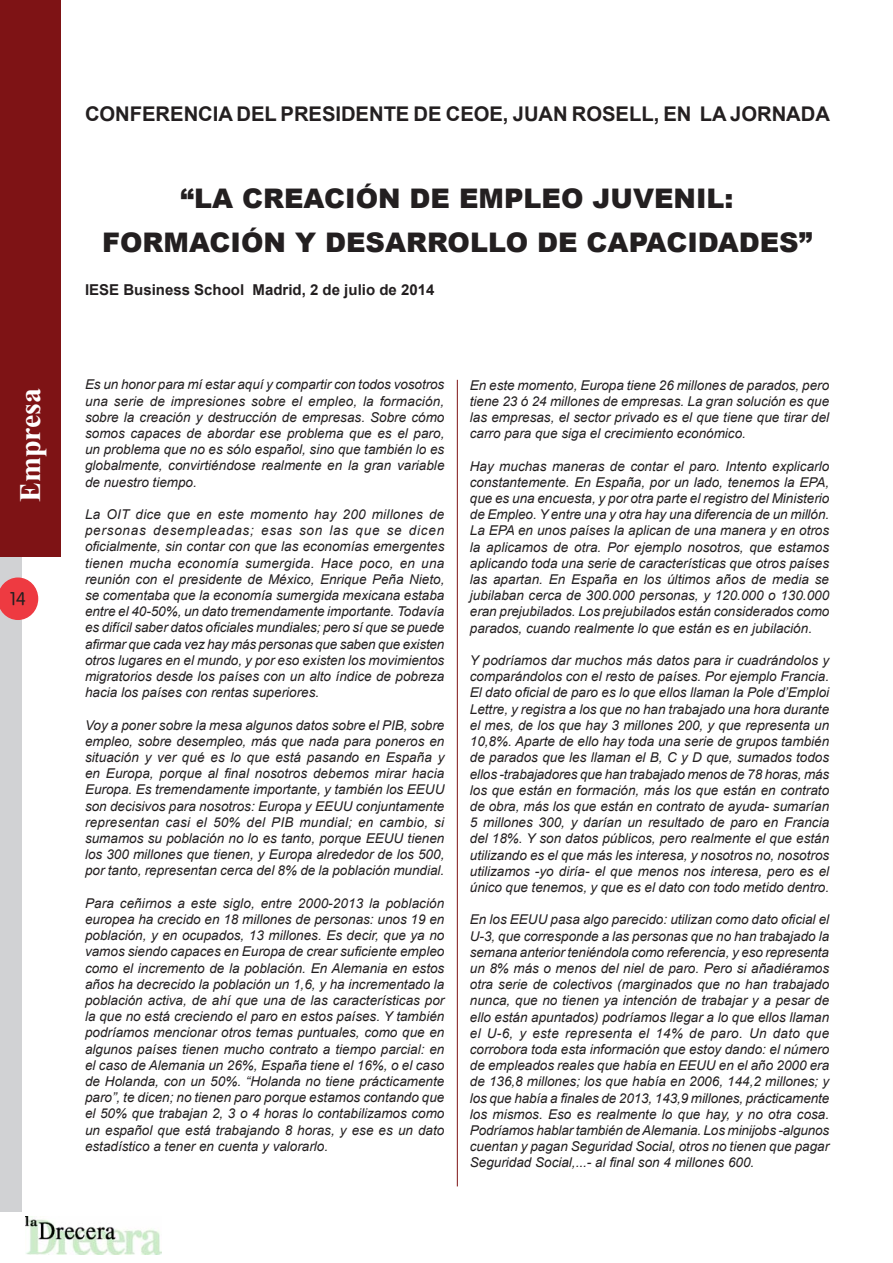
<style>
.page{position:relative;width:893px;height:1263px;background:#fff}
.page>*{position:absolute;margin:0;border:0;box-sizing:border-box;transform-origin:0 0}
.t1{font:700 30px "Times New Roman";color:#fff}
.t2{font:900 27px/43.7px "Arial";color:#231f20;text-align:center}
.t3{font:700 20.25px "Arial";letter-spacing:-.005em;color:#231f20}
.t4{font:18px "VAG Rounded Lt Normal";color:#231f20}
.t5{font:700 15px "Arial";color:#231f20}
.t6{font:italic 13.5px/16.2px "Arial";color:#231f20;text-align:justify}
.s1{font-style:inherit}
</style>
<div class="page">
<div style="left:0;top:0;width:21px;height:1212px;background:#d1d2d4"></div>
<svg style="left:0;top:577px;width:38px;height:43px"></svg>
<img style="left:26px;top:1216px;width:136px;height:38px">
<hr style="left:892px;top:761px;width:1px;height:502px;background:#fee2b2">
<hr style="left:457px;top:380px;width:1px;height:806px;background:#7e1315">
<div style="left:0;top:0;width:60px;height:557px;background:#7e1315"></div>
<h1 class="t1" style="left:13px;top:502px;width:116px;rotate:-90deg">Empresa</h1>
<h3 class="t4" style="left:10px;top:589px;width:17px">14</h3>
<h3 class="t3" style="left:85px;top:100px;width:746px">CONFERENCIA DEL PRESIDENTE DE CEOE, <span class="s1">JUAN ROSELL,</span> EN LA JORNADA</h3>
<h2 class="t2" style="left:102px;top:176px;width:712px">“LA CREACIÓN DE EMPLEO JUVENIL:<br>FORMACIÓN Y DESARROLLO DE CAPACIDADES”</h2>
<p class="t5" style="left:85px;top:280px;width:351px">IESE Business School Madrid, 2 de julio de 2014</p>
<p class="t6" style="left:85px;top:377px;width:361px">Es un honor para mí estar aquí y compartir con todos vosotros una serie de impresiones sobre el empleo, la formación, sobre la creación y destrucción de empresas. Sobre cómo somos capaces de abordar ese problema que es el paro, un problema que no es sólo español, sino que también lo es globalmente, convirtiéndose realmente en la gran variable de nuestro tiempo.</p>
<p class="t6" style="left:85px;top:506px;width:361px">La OIT dice que en este momento hay 200 millones de personas desempleadas; esas son las que se dicen oficialmente, sin contar con que las economías emergentes tienen mucha economía sumergida. Hace poco, en una reunión con el presidente de México, Enrique Peña Nieto, se comentaba que la economía sumergida mexicana estaba entre el 40-50%, un dato tremendamente importante. Todavía es difícil saber datos oficiales mundiales; pero sí que se puede afirmar que cada vez hay más personas que saben que existen otros lugares en el mundo, y por eso existen los movimientos migratorios desde los países con un alto índice de pobreza hacia los países con rentas superiores.</p>
<p class="t6" style="left:85px;top:717px;width:361px">Voy a poner sobre la mesa algunos datos sobre el PIB, sobre empleo, sobre desempleo, más que nada para poneros en situación y ver qué es lo que está pasando en España y en Europa, porque al final nosotros debemos mirar hacia Europa. Es tremendamente importante, y también los EEUU son decisivos para nosotros: Europa y EEUU conjuntamente representan casi el 50% del PIB mundial; en cambio, si sumamos su población no lo es tanto, porque EEUU tienen los 300 millones que tienen, y Europa alrededor de los 500, por tanto, representan cerca del 8% de la población mundial.</p>
<p class="t6" style="left:85px;top:895px;width:361px">Para ceñirnos a este siglo, entre 2000-2013 la población europea ha crecido en 18 millones de personas: unos 19 en población, y en ocupados, 13 millones. Es decir, que ya no vamos siendo capaces en Europa de crear suficiente empleo como el incremento de la población. En Alemania en estos años ha decrecido la población un 1,6, y ha incrementado la población activa, de ahí que una de las características por la que no está creciendo el paro en estos países. Y también podríamos mencionar otros temas puntuales, como que en algunos países tienen mucho contrato a tiempo parcial: en el caso de Alemania un 26%, España tiene el 16%, o el caso de Holanda, con un 50%. “Holanda no tiene prácticamente paro”, te dicen; no tienen paro porque estamos contando que el 50% que trabajan 2, 3 o 4 horas lo contabilizamos como un español que está trabajando 8 horas, y ese es un dato estadístico a tener en cuenta y valorarlo.</p>
<p class="t6" style="left:470px;top:377px;width:361px">En este momento, Europa tiene 26 millones de parados, pero tiene 23 ó 24 millones de empresas. La gran solución es que las empresas, el sector privado es el que tiene que tirar del carro para que siga el crecimiento económico.</p>
<p class="t6" style="left:470px;top:458px;width:361px">Hay muchas maneras de contar el paro. Intento explicarlo constantemente. En España, por un lado, tenemos la EPA, que es una encuesta, y por otra parte el registro del Ministerio de Empleo. Y entre una y otra hay una diferencia de un millón.<br>La EPA en unos países la aplican de una manera y en otros la aplicamos de otra. Por ejemplo nosotros, que estamos aplicando toda una serie de características que otros países las apartan. En España en los últimos años de media se jubilaban cerca de 300.000 personas, y 120.000 o 130.000 eran prejubilados. Los prejubilados están considerados como parados, cuando realmente lo que están es en jubilación.</p>
<p class="t6" style="left:470px;top:652px;width:361px">Y podríamos dar muchos más datos para ir cuadrándolos y comparándolos con el resto de países. Por ejemplo Francia.<br>El dato oficial de paro es lo que ellos llaman la Pole d’Emploi Lettre, y registra a los que no han trabajado una hora durante el mes, de los que hay 3 millones 200, y que representa un 10,8%. Aparte de ello hay toda una serie de grupos también de parados que les llaman el B, C y D que, sumados todos ellos -trabajadores que han trabajado menos de 78 horas, más los que están en formación, más los que están en contrato de obra, más los que están en contrato de ayuda- sumarían 5 millones 300, y darían un resultado de paro en Francia del 18%. Y son datos públicos, pero realmente el que están utilizando es el que más les interesa, y nosotros no, nosotros utilizamos -yo diría- el que menos nos interesa, pero es el único que tenemos, y que es el dato con todo metido dentro.</p>
<p class="t6" style="left:470px;top:912px;width:361px">En los EEUU pasa algo parecido: utilizan como dato oficial el U-3, que corresponde a las personas que no han trabajado la semana anterior teniéndola como referencia, y eso representa un 8% más o menos del niel de paro. Pero si añadiéramos otra serie de colectivos (marginados que no han trabajado nunca, que no tienen ya intención de trabajar y a pesar de ello están apuntados) podríamos llegar a lo que ellos llaman el U-6, y este representa el 14% de paro. Un dato que corrobora toda esta información que estoy dando: el número de empleados reales que había en EEUU en el año 2000 era de 136,8 millones; los que había en 2006, 144,2 millones; y los que había a finales de 2013, 143,9 millones, prácticamente los mismos. Eso es realmente lo que hay, y no otra cosa.<br>Podríamos hablar también de Alemania. Los minijobs -algunos cuentan y pagan Seguridad Social, otros no tienen que pagar Seguridad Social,...- al final son 4 millones 600.</p>
</div>
